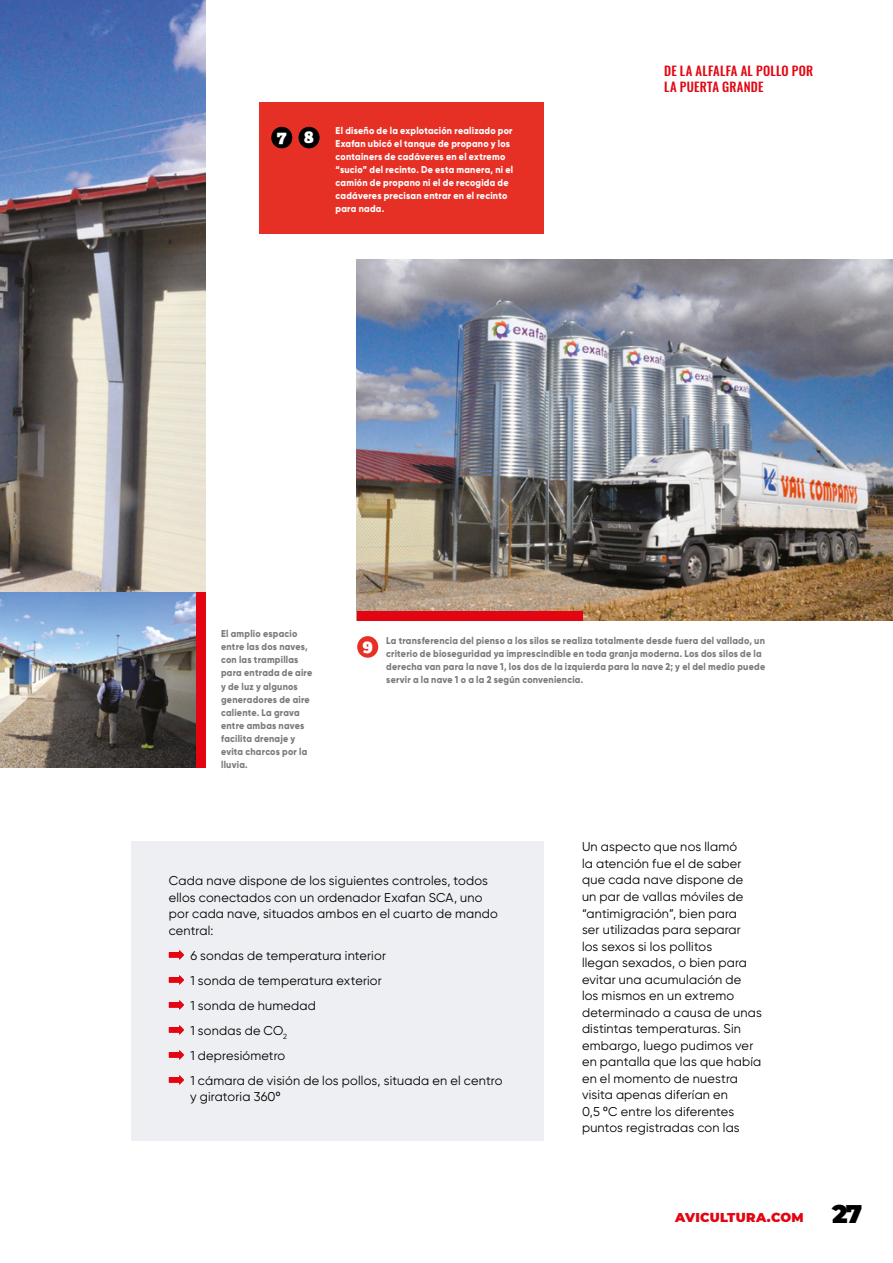
<style>
.page{position:relative;width:893px;height:1263px;background:#fff}
.page>*{position:absolute;margin:0;border:0;box-sizing:border-box;transform-origin:0 0}
.t1{font:800 17.7px "Adelle";color:#fff}
.t2{font:12.75px/16.5px "Gilroy";letter-spacing:.015em;color:#000}
.t3{font:500 12.75px/16.5px "Oswald";letter-spacing:.025em;color:#e30612}
.t4{font:900 12.75px "Montserrat";letter-spacing:.02em;color:#e30612}
.t5{font:800 9.9px/13px "Gilroy";letter-spacing:.025em;color:#7b7b7b;scale:.91 1}
.t6{font:800 9.9px/13px "Gilroy";letter-spacing:.025em;color:#fff;scale:.91 1}
.s1{font-family:"Arial"}
.s2{font-size:25.5px;color:#000}
</style>
<div class="page">
<div style="left:132px;top:841px;width:412px;height:299px;background:#edeff2"></div>
<img style="left:0;top:0;width:205px;height:592px">
<img style="left:0;top:592px;width:196px;height:176px">
<div style="left:196px;top:592px;width:9px;height:176px;background:#e30612"></div>
<div style="left:259px;top:102px;width:285px;height:132px;background:#e63026"></div>
<div style="left:271px;top:127px;width:21px;height:21px;background:#000;border-radius:50%"></div>
<div style="left:298px;top:127px;width:22px;height:21px;background:#000;border-radius:50%"></div>
<div style="left:357px;top:636px;width:21px;height:22px;background:#e63026;border-radius:50%"></div>
<img style="left:357px;top:260px;width:536px;height:360px">
<div style="left:357px;top:611px;width:226px;height:9px;background:#e30612"></div>
<svg style="left:169px;top:950px;width:15px;height:10px"></svg>
<svg style="left:169px;top:975px;width:15px;height:10px"></svg>
<svg style="left:169px;top:1000px;width:15px;height:10px"></svg>
<svg style="left:169px;top:1025px;width:15px;height:10px"></svg>
<svg style="left:169px;top:1050px;width:15px;height:10px"></svg>
<svg style="left:169px;top:1075px;width:15px;height:10px"></svg>
<h1 class="t1" style="left:277px;top:125px;width:38px">7 8</h1>
<p class="t6" style="left:336px;top:124px;width:197px">El diseño de la explotación realizado por Exafan ubicó el tanque de propano y los containers de cadáveres en el extremo “sucio” del recinto. De esta manera, ni el camión de propano ni el de recogida de cadáveres precisan entrar en el recinto para nada.</p>
<p class="t3" style="left:664px;top:62px;width:151px">DE LA ALFALFA AL POLLO POR<br>LA PUERTA GRANDE</p>
<p class="t5" style="left:221px;top:627px;width:102px">El amplio espacio entre las dos naves, con las trampillas para entrada de aire y de luz y algunos generadores de aire caliente. La grava entre ambas naves facilita drenaje y evita charcos por la lluvia.</p>
<h1 class="t1" style="left:362px;top:634px;width:12px">9</h1>
<p class="t5" style="left:386px;top:634px;width:418px">La transferencia del pienso a los silos se realiza totalmente desde fuera del vallado, un criterio de bioseguridad ya imprescindible en toda granja moderna. Los dos silos de la derecha van para la nave 1, los dos de la izquierda para la nave 2; y el del medio puede servir a la nave 1 o a la 2 según conveniencia.</p>
<p class="t2" style="left:169px;top:872px;width:331px">Cada nave dispone de los siguientes controles, todos ellos conectados con un ordenador Exafan SCA, uno por cada nave, situados ambos en el cuarto de mando central:</p>
<p class="t2" style="left:190px;top:942px;width:313px;line-height:25px">6 sondas de temperatura interior<br>1 sonda de temperatura exterior<br>1 sonda de humedad<br>1 sondas de CO<sub>2<br></sub>1 depresiómetro<br>1 cámara de visión de los pollos, situada en el centro</p>
<p class="t2" style="left:190px;top:1088px;width:92px">y giratoria 360<span class="s1">º</span></p>
<p class="t2" style="left:582px;top:839px;width:182px">Un aspecto que nos llamó<br>la atención fue el de saber que cada nave dispone de<br>un par de vallas móviles de “antimigración”, bien para<br>ser utilizadas para separar<br>los sexos si los pollitos<br>llegan sexados, o bien para evitar una acumulación de<br>los mismos en un extremo determinado a causa de unas distintas temperaturas. Sin embargo, luego pudimos ver en pantalla que las que había en el momento de nuestra visita apenas diferían en<br>0,5 <span class="s1">º</span>C entre los diferentes puntos registradas con las</p>
<p class="t4" style="left:675px;top:1208px;width:189px">AVICULTURA.COM <span class="s2">27</span></p>
</div>
